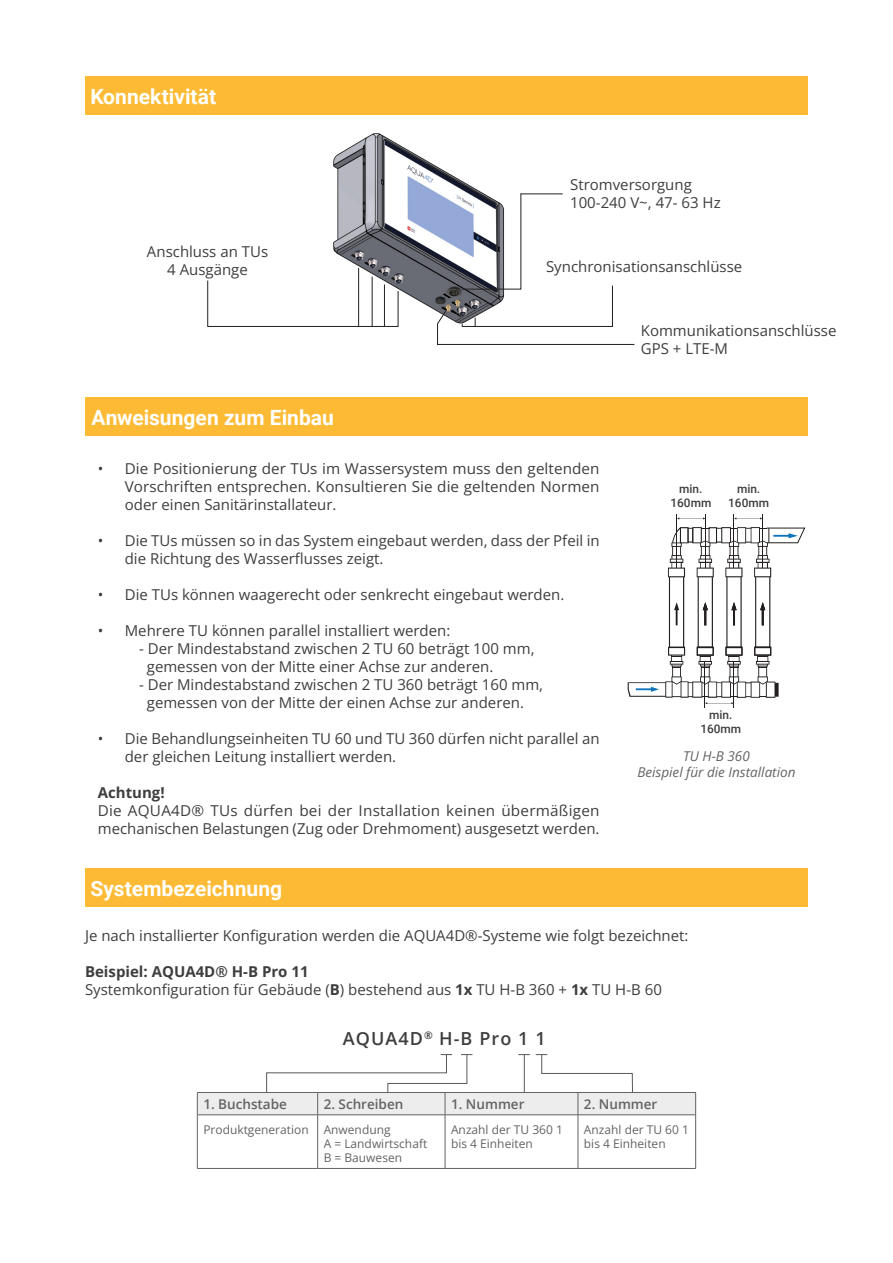
<style>
.page{position:relative;width:893px;height:1263px;background:#fff}
.page>*{position:absolute;margin:0;border:0;box-sizing:border-box;transform-origin:0 0}
.titre_chapitre{font:700 21px "Roboto";color:#fff}
.Titre_2{font:600 18px "Open Sans";letter-spacing:.06em;color:#3e3e3f}
.texte_courant{font:15px/18px "Open Sans";color:#3e3e3f}
.texte_courant-2{font:700 15px "Open Sans";color:#3e3e3f}
.Table_contenu{font:600 13.5px "Open Sans";color:#636366}
.texte_courant-3{font:italic 13.5px "Open Sans";color:#636366}
.Table_contenu-2{font:12px/14.4px "Open Sans";color:#636366}
.Dimensions_schéma_petit{font:500 11.85px "Roboto";color:#3e3e3f}
.s1{font-weight:700}
</style>
<div class="page">
<img style="left:333px;top:133px;width:150px;height:179px">
<svg style="left:207px;top:280px;width:192px;height:47px"></svg>
<hr style="left:384px;top:284px;width:1px;height:43px;background:#231f20">
<hr style="left:372px;top:277px;width:1px;height:50px;background:#231f20">
<hr style="left:358px;top:268px;width:1px;height:58px;background:#231f20">
<svg style="left:197px;top:1054px;width:499px;height:60px"></svg>
<hr style="left:197px;top:1114px;width:121px;height:1px;background:#636366">
<hr style="left:197px;top:1115px;width:1px;height:53px;background:#636366">
<hr style="left:318px;top:1114px;width:127px;height:1px;background:#636366">
<hr style="left:317px;top:1115px;width:1px;height:53px;background:#636366">
<hr style="left:445px;top:1114px;width:133px;height:1px;background:#636366">
<hr style="left:445px;top:1115px;width:1px;height:53px;background:#636366">
<hr style="left:578px;top:1114px;width:118px;height:1px;background:#636366">
<hr style="left:578px;top:1115px;width:1px;height:53px;background:#636366">
<hr style="left:695px;top:1115px;width:1px;height:53px;background:#636366">
<hr style="left:197px;top:1168px;width:121px;height:1px;background:#636366">
<hr style="left:318px;top:1168px;width:127px;height:1px;background:#636366">
<hr style="left:445px;top:1168px;width:133px;height:1px;background:#636366">
<hr style="left:578px;top:1168px;width:118px;height:1px;background:#636366">
<div style="left:85px;top:77px;width:723px;height:38px;background:#fdbb35"></div>
<div style="left:85px;top:398px;width:723px;height:38px;background:#fdbb35"></div>
<div style="left:85px;top:868px;width:723px;height:39px;background:#fdbb35"></div>
<svg style="left:437px;top:193px;width:198px;height:152px"></svg>
<hr style="left:676px;top:514px;width:1px;height:54px;background:#231f20">
<hr style="left:705px;top:514px;width:1px;height:54px;background:#231f20">
<svg style="left:677px;top:517px;width:28px;height:2px"></svg>
<hr style="left:733px;top:514px;width:1px;height:54px;background:#231f20">
<hr style="left:762px;top:514px;width:1px;height:54px;background:#231f20">
<svg style="left:734px;top:517px;width:28px;height:2px"></svg>
<hr style="left:733px;top:662px;width:1px;height:45px;background:#231f20">
<hr style="left:704px;top:662px;width:1px;height:45px;background:#231f20">
<svg style="left:628px;top:527px;width:178px;height:177px"></svg>
<p class="titre_chapitre" style="left:90px;top:81px;width:127px">Konnektivität</p>
<p class="texte_courant" style="left:147px;top:242px;width:123px">Anschluss an TUs</p>
<p class="texte_courant" style="left:167px;top:260px;width:82px">4 Ausgänge</p>
<p class="titre_chapitre" style="left:91px;top:402px;width:244px">Anweisungen zum Einbau</p>
<p class="texte_courant" style="left:570px;top:176px;width:123px">Stromversorgung</p>
<p class="texte_courant" style="left:570px;top:194px;width:152px">100-240 V~, 47- 63 Hz</p>
<p class="texte_courant" style="left:546px;top:257px;width:198px">Synchronisationsanschlüsse</p>
<p class="texte_courant" style="left:641px;top:322px;width:197px">Kommunikationsanschlüsse</p>
<p class="texte_courant" style="left:641px;top:340px;width:89px">GPS + LTE-M</p>
<p class="texte_courant" style="left:125px;top:459px;width:476px;text-align:justify;text-indent:-27px">• Die Positionierung der TUs im Wassersystem muss den geltenden Vorschriften entsprechen. Konsultieren Sie die geltenden Normen oder einen Sanitärinstallateur.</p>
<p class="texte_courant" style="left:125px;top:531px;width:476px;text-indent:-27px">• Die TUs müssen so in das System eingebaut werden, dass der Pfeil in die Richtung des Wasserflusses zeigt.</p>
<p class="texte_courant" style="left:98px;top:585px;width:468px">• Die TUs können waagerecht oder senkrecht eingebaut werden.</p>
<p class="texte_courant" style="left:98px;top:621px;width:354px">• Mehrere TU können parallel installiert werden:</p>
<p class="texte_courant" style="left:147px;top:639px;width:389px;text-indent:-8px">- Der Mindestabstand zwischen 2 TU 60 beträgt 100 mm, gemessen von der Mitte einer Achse zur anderen.</p>
<p class="texte_courant" style="left:147px;top:675px;width:398px;text-indent:-8px">- Der Mindestabstand zwischen 2 TU 360 beträgt 160 mm, gemessen von der Mitte der einen Achse zur anderen.</p>
<p class="texte_courant" style="left:125px;top:729px;width:476px;text-indent:-27px">• Die Behandlungseinheiten TU 60 und TU 360 dürfen nicht parallel an der gleichen Leitung installiert werden.</p>
<p class="texte_courant-2" style="left:98px;top:782px;width:68px">Achtung!</p>
<p class="texte_courant" style="left:98px;top:801px;width:503px">Die AQUA4D® TUs dürfen bei der Installation keinen übermäßigen mechanischen Belastungen (Zug oder Drehmoment) ausgesetzt werden.</p>
<p class="titre_chapitre" style="left:90px;top:873px;width:193px">Systembezeichnung</p>
<p class="Dimensions_schéma_petit" style="left:679px;top:481px;width:25px">min.</p>
<p class="Dimensions_schéma_petit" style="left:670px;top:494px;width:42px">160mm</p>
<p class="Dimensions_schéma_petit" style="left:737px;top:481px;width:25px">min.</p>
<p class="Dimensions_schéma_petit" style="left:728px;top:494px;width:42px">160mm</p>
<p class="Dimensions_schéma_petit" style="left:709px;top:707px;width:25px">min.</p>
<p class="Dimensions_schéma_petit" style="left:700px;top:720px;width:42px">160mm</p>
<p class="texte_courant-3" style="left:683px;top:746px;width:68px">TU H-B 360</p>
<p class="texte_courant-3" style="left:637px;top:763px;width:160px">Beispiel für die Installation</p>
<p class="texte_courant" style="left:85px;top:926px;width:605px">Je nach installierter Konfiguration werden die AQUA4D®-Systeme wie folgt bezeichnet:</p>
<p class="texte_courant-2" style="left:85px;top:961px;width:225px">Beispiel: AQUA4D® H-B Pro 11</p>
<p class="texte_courant" style="left:85px;top:980px;width:578px">Systemkonfiguration für Gebäude (<span class="s1">B</span>) bestehend aus <span class="s1">1x</span> TU H-B 360 + <span class="s1">1x</span> TU H-B 60</p>
<p class="Titre_2" style="left:343px;top:1026px;width:204px">AQUA4D<sup>®</sup> H-B Pro 1 1</p>
<p class="Table_contenu" style="left:203px;top:1095px;width:85px">1. Buchstabe</p>
<p class="Table_contenu" style="left:324px;top:1095px;width:81px">2. Schreiben</p>
<p class="Table_contenu" style="left:451px;top:1095px;width:75px">1. Nummer</p>
<p class="Table_contenu" style="left:584px;top:1095px;width:75px">2. Nummer</p>
<p class="Table_contenu-2" style="left:203px;top:1122px;width:107px">Produktgeneration</p>
<p class="Table_contenu-2" style="left:324px;top:1122px;width:68px">Anwendung</p>
<p class="Table_contenu-2" style="left:324px;top:1136px;width:105px">A = Landwirtschaft</p>
<p class="Table_contenu-2" style="left:324px;top:1150px;width:80px">B = Bauwesen</p>
<p class="Table_contenu-2" style="left:451px;top:1122px;width:113px">Anzahl der TU 360 1 bis 4 Einheiten</p>
<p class="Table_contenu-2" style="left:584px;top:1122px;width:107px">Anzahl der TU 60 1 bis 4 Einheiten</p>
</div>
